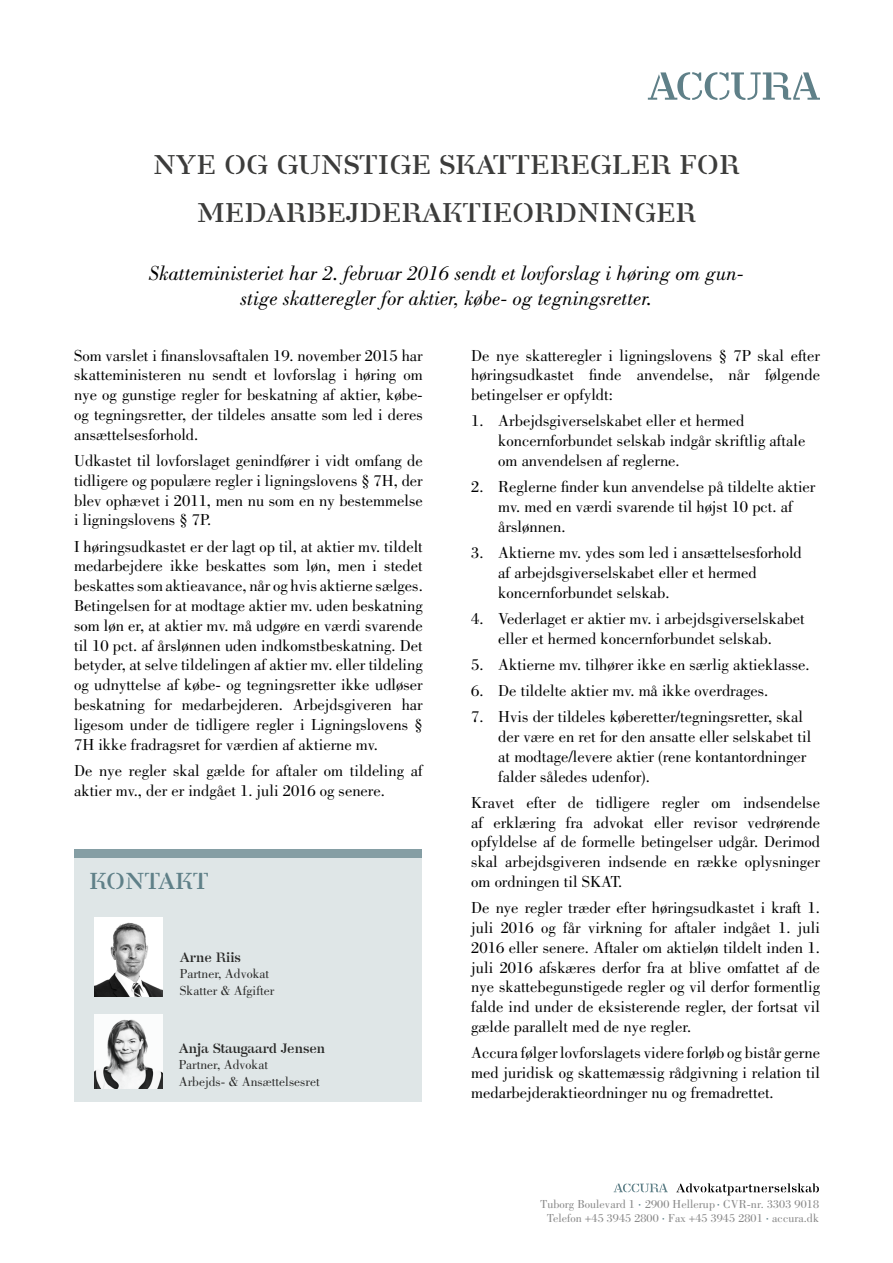
<style>
.page{position:relative;width:893px;height:1263px;background:#fff}
.page>*{position:absolute;margin:0;border:0;box-sizing:border-box;transform-origin:0 0}
.t1{font:700 27px/48px "Danmark";color:#3c3c3b;text-align:center}
.t2{font:700 23.1px "Danmark";color:#5f8088}
.t3{font:italic 21px/25.2px "Bodoni Std";color:#000;text-align:center}
.t4{font:16.5px/19.8px "Bodoni Std";color:#000;text-align:justify}
.t5{font:13.5px/16.5px "Bodoni Std";color:#282827}
.t6{font:700 13.5px "Danmark";color:#282827}
.t7{font:12px/13.5px "Bodoni Std";letter-spacing:.005em;color:#878787;text-align:center}
.s1{font-weight:700;font-size:9.75px;color:#5f8088}
</style>
<div class="page">
<div style="left:74px;top:849px;width:348px;height:252px;background:#dfe6e7"></div>
<div style="left:74px;top:849px;width:348px;height:9px;background:#859ea4"></div>
<svg style="left:648px;top:72px;width:172px;height:28px"></svg>
<svg style="left:614px;top:1183px;width:54px;height:9px"></svg>
<svg style="left:676px;top:1183px;width:143px;height:12px"></svg>
<img style="left:95px;top:1014px;width:68px;height:74px">
<img style="left:95px;top:917px;width:68px;height:80px">
<h1 class="t1" style="left:153px;top:141px;width:588px">NYE OG GUNSTIGE SKATTEREGLER FOR<br>MEDARBEJDERAKTIEORDNINGER</h1>
<p class="t3" style="left:149px;top:261px;width:596px">Skatteministeriet har 2. februar 2016 sendt et lovforslag i høring om gun&shy;stige skatteregler for aktier, købe- og tegningsretter.</p>
<p class="t4" style="left:74px;top:345px;width:350px">Som varslet i finanslovsaftalen 19. november 2015 har skatteministeren nu sendt et lovforslag i høring om nye og gunstige regler for beskatning af aktier, købe&shy;og tegningsretter, der tildeles ansatte som led i deres ansættelsesforhold.</p>
<p class="t4" style="left:74px;top:451px;width:350px">Udkastet til lovforslaget genindfører i vidt omfang de tidligere og populære regler i ligningslovens § 7H, der blev ophævet i 2011, men nu som en ny bestemmelse i ligningslovens § 7P.</p>
<p class="t4" style="left:74px;top:536px;width:350px">I høringsudkastet er der lagt op til, at aktier mv. tildelt medarbejdere ikke beskattes som løn, men i stedet beskattes som aktieavance, når og hvis aktierne sælges.<br>Betingelsen for at modtage aktier mv. uden beskatning som løn er, at aktier mv. må udgøre en værdi svarende til 10 pct. af årslønnen uden indkomstbeskatning. Det betyder, at selve tildelingen af aktier mv. eller tildeling og udnyttelse af købe- og tegningsretter ikke udløser beskatning for medarbejderen. Arbejdsgiveren har ligesom under de tidligere regler i Ligningslovens § 7H ikke fradragsret for værdien af aktierne mv.</p>
<p class="t4" style="left:74px;top:761px;width:350px">De nye regler skal gælde for aftaler om tildeling af aktier mv., der er indgået 1. juli 2016 og senere.</p>
<h2 class="t2" style="left:89px;top:868px;width:121px">KONTAKT</h2>
<p class="t6" style="left:180px;top:949px;width:62px">Arne Riis</p>
<p class="t5" style="left:180px;top:965px;width:96px">Partner, Advokat<br>Skatter &amp; Afgifter</p>
<p class="t6" style="left:179px;top:1040px;width:148px">Anja Staugaard Jensen</p>
<p class="t5" style="left:179px;top:1057px;width:142px">Partner, Advokat<br>Arbejds- &amp; Ansættelsesret</p>
<p class="t4" style="left:471px;top:345px;width:350px">De nye skatteregler i ligningslovens § 7P skal efter høringsudkastet finde anvendelse, når følgende betingelser er opfyldt:</p>
<p class="t4" style="left:498px;top:411px;width:309px;text-align:left;text-indent:-27px">1. Arbejdsgiverselskabet eller et hermed koncernforbundet selskab indgår skriftlig aftale om anvendelsen af reglerne.</p>
<p class="t4" style="left:498px;top:477px;width:319px;text-align:left;text-indent:-27px">2. Reglerne finder kun anvendelse på tildelte aktier mv. med en værdi svarende til højst 10 pct. af årslønnen.</p>
<p class="t4" style="left:498px;top:543px;width:305px;text-align:left;text-indent:-27px">3. Aktierne mv. ydes som led i ansættelsesforhold af arbejdsgiverselskabet eller et hermed koncernforbundet selskab.</p>
<p class="t4" style="left:471px;top:609px;width:335px;text-align:center">4. Vederlaget er aktier mv. i arbejdsgiverselskabet eller et hermed koncernforbundet selskab.</p>
<p class="t4" style="left:471px;top:655px;width:340px">5. Aktierne mv. tilhører ikke en særlig aktieklasse.</p>
<p class="t4" style="left:471px;top:681px;width:299px">6. De tildelte aktier mv. må ikke overdrages.</p>
<p class="t4" style="left:498px;top:707px;width:314px;text-align:left;text-indent:-27px">7. Hvis der tildeles køberetter/tegningsretter, skal der være en ret for den ansatte eller selskabet til at modtage/levere aktier (rene kontantordninger falder således udenfor).</p>
<p class="t4" style="left:471px;top:793px;width:350px">Kravet efter de tidligere regler om indsendelse af erklæring fra advokat eller revisor vedrørende opfyldelse af de formelle betingelser udgår. Derimod skal arbejdsgiveren indsende en række oplysninger om ordningen til SKAT.</p>
<p class="t4" style="left:471px;top:898px;width:350px">De nye regler træder efter høringsudkastet i kraft 1. juli 2016 og får virkning for aftaler indgået 1. juli 2016 eller senere. Aftaler om aktieløn tildelt inden 1. juli 2016 afskæres derfor fra at blive omfattet af de nye skattebegunstigede regler og vil derfor formentlig falde ind under de eksisterende regler, der fortsat vil gælde parallelt med de nye regler.</p>
<p class="t4" style="left:471px;top:1043px;width:350px">Accura følger lovforslagets videre forløb og bistår gerne med juridisk og skattemæssig rådgivning i relation til medarbejderaktieordninger nu og fremadrettet.</p>
<p class="t7" style="left:541px;top:1197px;width:280px">Tuborg Boulevard 1 <span class="s1">·</span> 2900 Hellerup <span class="s1">·</span> CVR-nr. 3303 9018<br>Telefon +45 3945 2800 <span class="s1">·</span> Fax +45 3945 2801 <span class="s1">·</span> accura.dk</p>
</div>
